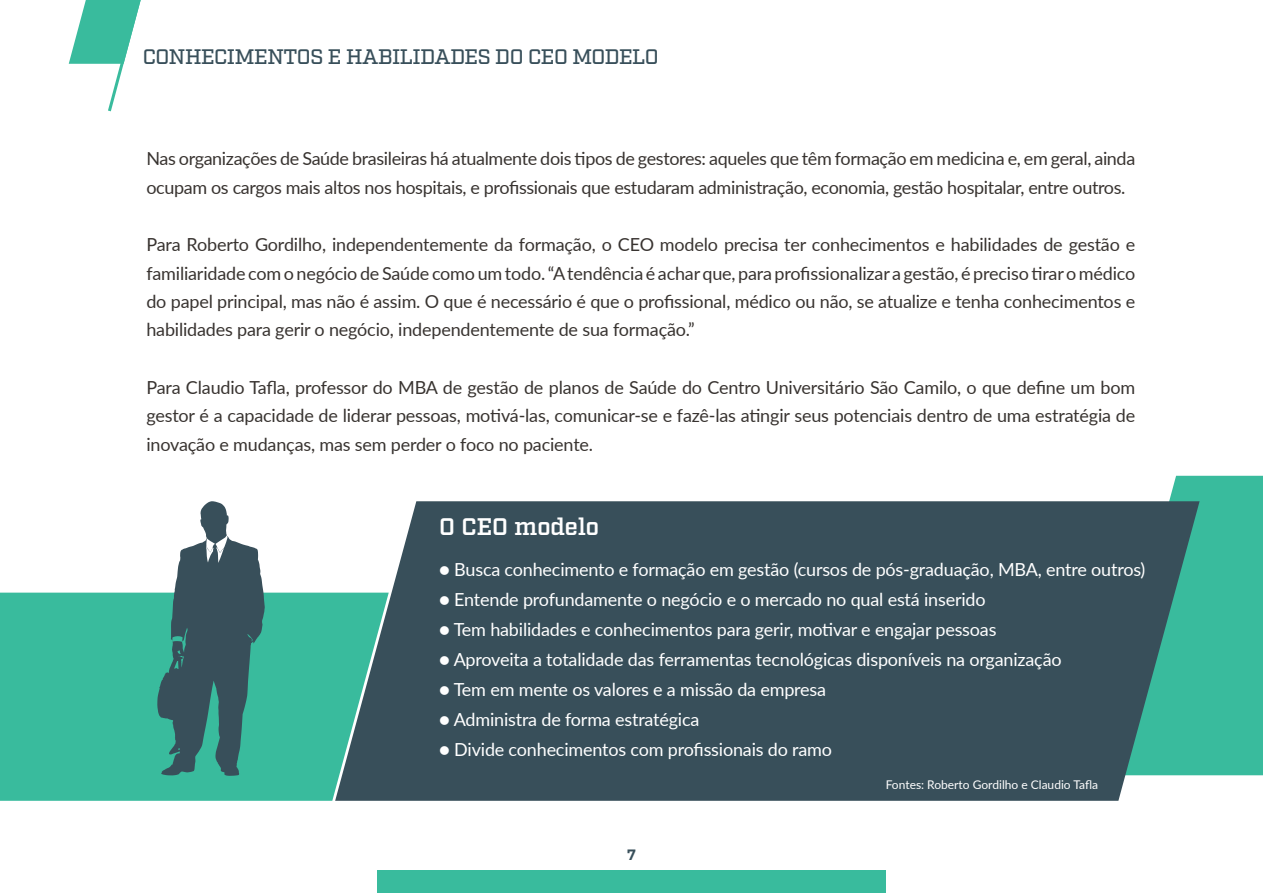
<style>
.page{position:relative;width:1263px;height:893px;background:#fff}
.page>*{position:absolute;margin:0;border:0;box-sizing:border-box;transform-origin:0 0}
.t1{font:600 24px "Factoria";letter-spacing:-.01em;color:#fff}
.t2{font:500 21px "Factoria";letter-spacing:-.025em;color:#384f5a}
.t3{font:18px/28.5px "Lato";letter-spacing:-.02em;color:#383330;text-align:justify}
.t4{font:18px "Lato";letter-spacing:-.01em;color:#fff}
.t5{font:700 15px "Factoria";color:#384f5a}
.t6{font:12px "Lato";color:#fff}
</style>
<div class="page">
<div style="left:377px;top:870px;width:509px;height:23px;background:#39bb9d"></div>
<svg style="left:69px;top:0;width:72px;height:112px"></svg>
<div style="left:0;top:593px;width:335px;height:208px;background:#39bb9d"></div>
<div style="left:1169px;top:476px;width:94px;height:299px;background:#39bb9d"></div>
<svg style="left:335px;top:501px;width:864px;height:300px;background:#405c64"></svg>
<svg style="left:157px;top:501px;width:108px;height:275px"></svg>
<p class="t2" style="left:143px;top:44px;width:399px">CONHECIMENTOS E HABILIDADES DO CEO</p>
<p class="t2" style="left:572px;top:44px;width:88px">MODELO</p>
<p class="t3" style="left:146px;top:144px;width:990px">Nas organizações de Saúde brasileiras há atualmente dois tipos de gestores: aqueles que têm formação em medicina e, em geral, ainda ocupam os cargos mais altos nos hospitais, e profissionais que estudaram administração, economia, gestão hospitalar, entre outros.</p>
<p class="t3" style="left:146px;top:229px;width:990px">Para Roberto Gordilho, independentemente da formação, o CEO modelo precisa ter conhecimentos e habilidades de gestão e familiaridade com o negócio de Saúde como um todo. “A tendência é achar que, para profissionalizar a gestão, é preciso tirar o médico do papel principal, mas não é assim. O que é necessário é que o profissional, médico ou não, se atualize e tenha conhecimentos e habilidades para gerir o negócio, independentemente de sua formação.”</p>
<p class="t3" style="left:146px;top:372px;width:990px">Para Claudio Tafla, professor do MBA de gestão de planos de Saúde do Centro Universitário São Camilo, o que define um bom gestor é a capacidade de liderar pessoas, motivá-las, comunicar-se e fazê-las atingir seus potenciais dentro de uma estratégia de inovação e mudanças, mas sem perder o foco no paciente.</p>
<h1 class="t1" style="left:439px;top:513px;width:161px">O CEO modelo</h1>
<p class="t4" style="left:439px;top:556px;width:708px">● Busca conhecimento e formação em gestão (cursos de pós-graduação, MBA, entre outros)</p>
<p class="t4" style="left:439px;top:586px;width:548px">● Entende profundamente o negócio e o mercado no qual está inserido</p>
<p class="t4" style="left:439px;top:616px;width:559px">● Tem habilidades e conhecimentos para gerir, motivar e engajar pessoas</p>
<p class="t4" style="left:439px;top:646px;width:624px">● Aproveita a totalidade das ferramentas tecnológicas disponíveis na organização</p>
<p class="t4" style="left:439px;top:676px;width:388px">● Tem em mente os valores e a missão da empresa</p>
<p class="t4" style="left:439px;top:706px;width:262px">● Administra de forma estratégica</p>
<p class="t4" style="left:439px;top:736px;width:394px">● Divide conhecimentos com profissionais do ramo</p>
<p class="t5" style="left:627px;top:846px;width:10px">7</p>
<p class="t6" style="left:886px;top:776px;width:214px">Fontes: Roberto Gordilho e Claudio Tafla</p>
</div>
